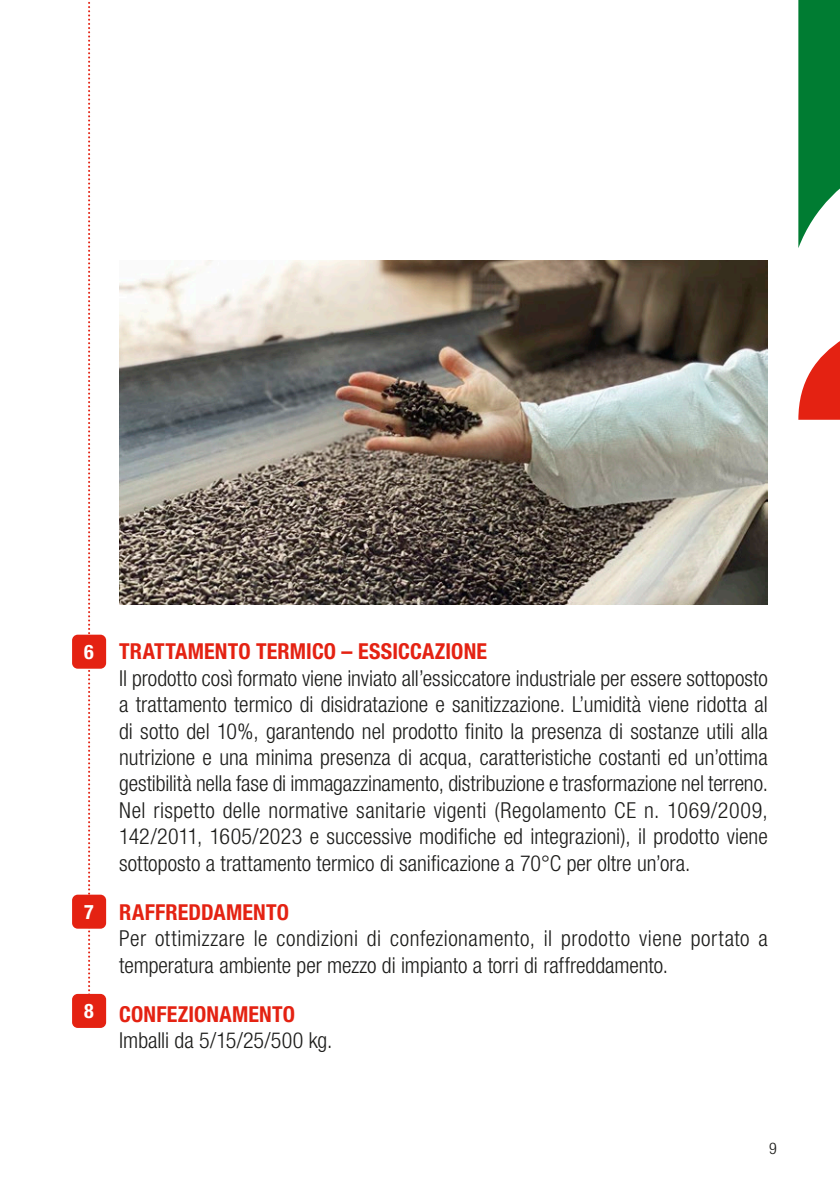
<style>
.page{position:relative;width:840px;height:1191px;background:#fff}
.page>*{position:absolute;margin:0;border:0;box-sizing:border-box;transform-origin:0 0}
.t1{font:300 condensed 22px/26.4px "Helvetica Neue LT Std";color:#1c1c1a;text-align:justify}
.t2{font:300 condensed 22px/26.4px "Helvetica Neue LT Std";letter-spacing:.02em;color:#1c1c1a}
.t3{font:700 condensed 22px "Helvetica Neue LT Std";letter-spacing:.005em;color:#e42212}
.t4{font:700 condensed 20px "Helvetica Neue LT Std";color:#fff}
.t5{font:300 condensed 16px "Helvetica Neue LT Std";color:#1c1c1a}
</style>
<div class="page">
<svg style="left:798px;top:0;width:41px;height:420px"></svg>
<svg style="left:88px;top:1px;width:2px;height:993px"></svg>
<div style="left:72px;top:994px;width:34px;height:34px;background:#e42212;border-radius:6px"></div>
<div style="left:72px;top:894px;width:34px;height:34px;background:#e42212;border-radius:6px"></div>
<div style="left:72px;top:634px;width:34px;height:34px;background:#e42212;border-radius:6px"></div>
<img style="left:119px;top:260px;width:648px;height:344px">
<p class="t4" style="left:84px;top:639px;width:11px">6</p>
<p class="t4" style="left:84px;top:899px;width:11px">7</p>
<p class="t4" style="left:84px;top:998px;width:11px">8</p>
<p class="t3" style="left:119px;top:638px;width:369px">TRATTAMENTO TERMICO – ESSICCAZIONE</p>
<p class="t1" style="left:119px;top:664px;width:650px">Il prodotto così formato viene inviato all’essiccatore industriale per essere sottoposto a trattamento termico di disidratazione e sanitizzazione. L’umidità viene ridotta al di sotto del 10%, garantendo nel prodotto finito la presenza di sostanze utili alla nutrizione e una minima presenza di acqua, caratteristiche costanti ed un’ottima gestibilità nella fase di immagazzinamento, distribuzione e trasformazione nel terreno.<br>Nel rispetto delle normative sanitarie vigenti (Regolamento CE n. 1069/2009, 142/2011, 1605/2023 e successive modifiche ed integrazioni), il prodotto viene sottoposto a trattamento termico di sanificazione a 70°C per oltre un’ora.</p>
<p class="t3" style="left:119px;top:898px;width:171px">RAFFREDDAMENTO</p>
<p class="t2" style="left:119px;top:925px;width:650px">Per ottimizzare le condizioni di confezionamento, il prodotto viene portato a temperatura ambiente per mezzo di impianto a torri di raffreddamento.</p>
<p class="t3" style="left:119px;top:1000px;width:177px">CONFEZIONAMENTO</p>
<p class="t1" style="left:119px;top:1027px;width:214px">Imballi da 5/15/25/500 kg.</p>
<p class="t5" style="left:768px;top:1139px;width:9px">9</p>
</div>
